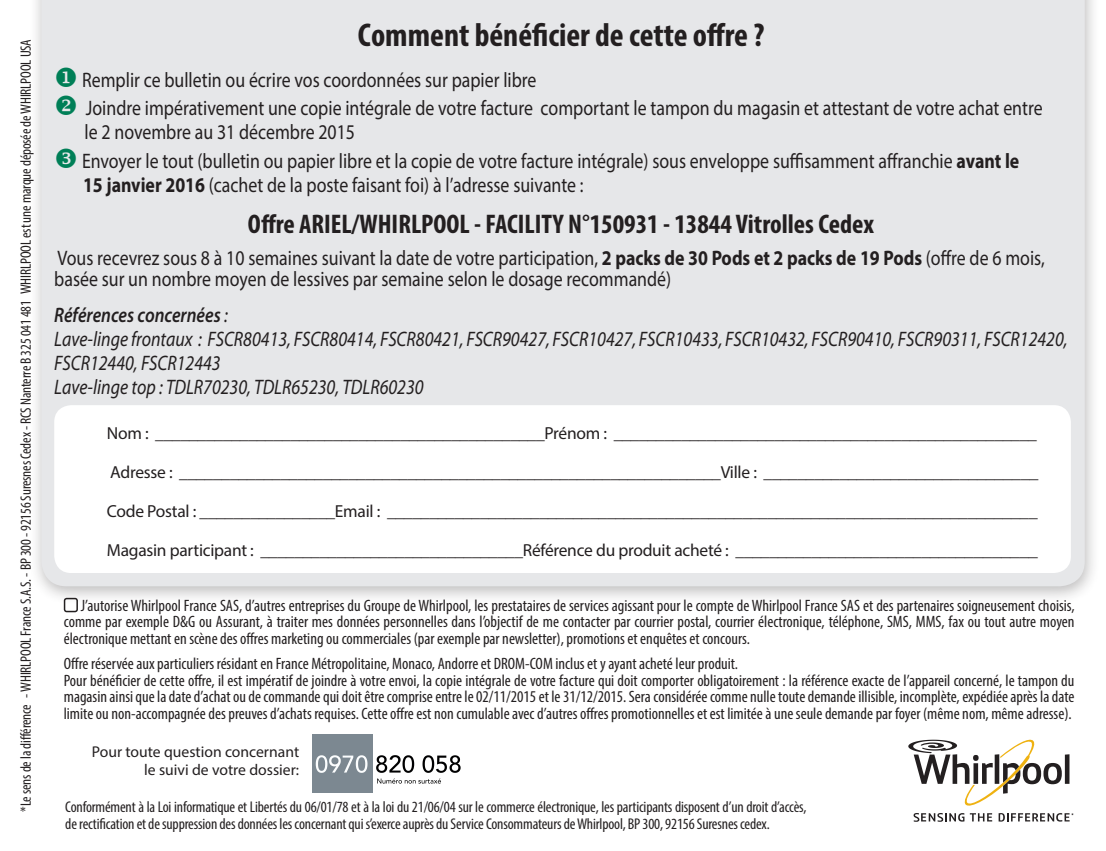
<style>
.page{position:relative;width:1106px;height:851px;background:#fff}
.page>*{position:absolute;margin:0;border:0;box-sizing:border-box;transform-origin:0 0}
.t1{font:700 condensed 33px "Myriad Pro";color:#231f20}
.t2{font:700 condensed 27px "Myriad Pro";color:#231f20}
.t3{font:21px/24px "Myriad Pro";color:#231f20;scale:.85 1}
.t4{font:italic 21px/24px "Myriad Pro";color:#231f20;scale:.85 1}
.t5{font:17.4px "Myriad Pro";letter-spacing:-.015em;color:#231f20}
.t6{font:condensed 16.5px/16.5px "Myriad Pro";color:#231f20;text-align:justify}
.t7{font:condensed 15.6px/17.4px "Myriad Pro";letter-spacing:-.01em;color:#231f20}
.t8{font:15.6px/18.3px "Myriad Pro";color:#231f20;text-align:right}
.t9{font:condensed 15px "Myriad Pro";letter-spacing:-.01em;color:#231f20}
.s1{color:#007f57}
.s2{font-weight:700}
.s3{font-weight:600}
</style>
<div class="page">
<div style="left:29px;top:0;width:1071px;height:604px;background:#231f20;opacity:.3"></div>
<div style="left:41px;top:0;width:1043px;height:586px;background:#e6e7e9"></div>
<div style="left:54px;top:405px;width:1016px;height:168px;background:#fff;border-radius:17px"></div>
<img style="left:372px;top:734px;width:89px;height:58px">
<img style="left:312px;top:734px;width:60px;height:58px">
<div style="left:64px;top:597px;width:14px;height:15px;border:2px solid #231f20;border-radius:2px"></div>
<svg style="left:908px;top:739px;width:165px;height:82px"></svg>
<svg style="left:56px;top:148px;width:20px;height:20px"></svg>
<p class="t9" style="left:17px;top:811px;width:774px;rotate:-90deg">*Le sens de la différence - WHIRLPOOL France S.A.S. - BP 300 - 92156 Suresnes Cedex - RCS Nanterre B 325 041 481 WHIRLPOOL est une marque déposée de WHIRLPOOL USA</p>
<h1 class="t1" style="left:358px;top:14px;width:408px">Comment bénéficier de cette offre ?</h1>
<p class="t3" style="left:54px;top:68px;width:569px"><span class="s1">◆</span> Remplir ce bulletin ou écrire vos coordonnées sur papier libre</p>
<p class="t3" style="left:84px;top:96px;width:1128px;text-indent:-30px"><span class="s1">❖</span> Joindre impérativement une copie intégrale de votre facture comportant le tampon du magasin et attestant de votre achat entre le 2 novembre au 31 décembre 2015</p>
<p class="t3" style="left:82px;top:148px;width:1104px">Envoyer le tout (bulletin ou papier libre et la copie de votre facture intégrale) sous enveloppe suffisamment affranchie <span class="s2">avant le<br>15 janvier 2016</span> (cachet de la poste faisant foi) à l’adresse suivante :</p>
<h2 class="t2" style="left:248px;top:207px;width:627px">Offre ARIEL/WHIRLPOOL - FACILITY N°150931 - 13844 Vitrolles Cedex</h2>
<p class="t3" style="left:54px;top:247px;width:1166px;line-height:21px">Vous recevrez sous 8 à 10 semaines suivant la date de votre participation, <span class="s2">2 packs de 30 Pods et 2 packs de 19 Pods</span> (offre de 6 mois, basée sur un nombre moyen de lessives par semaine selon le dosage recommandé)</p>
<p class="t4" style="left:54px;top:302px;width:1193px"><span class="s3">Références concernées</span> :<br>Lave-linge frontaux : FSCR80413, FSCR80414, FSCR80421, FSCR90427, FSCR10427, FSCR10433, FSCR10432, FSCR90410, FSCR90311, FSCR12420, FSCR12440, FSCR12443<br>Lave-linge top : TDLR70230, TDLR65230, TDLR60230</p>
<p class="t5" style="left:107px;top:422px;width:931px">Nom : ______________________________________________Prénom : __________________________________________________</p>
<p class="t5" style="left:110px;top:461px;width:929px">Adresse : ________________________________________________________________Ville : ________________________________</p>
<p class="t5" style="left:107px;top:500px;width:932px">Code Postal : ________________Email : ____________________________________________________________________________</p>
<p class="t5" style="left:107px;top:539px;width:932px">Magasin participant : _______________________________Référence du produit acheté : ___________________________________</p>
<p class="t6" style="left:64px;top:596px;width:1012px;text-indent:17px">J’autorise Whirlpool France SAS, d’autres entreprises du Groupe de Whirlpool, les prestataires de services agissant pour le compte de Whirlpool France SAS et des partenaires soigneusement choisis, comme par exemple D&amp;G ou Assurant, à traiter mes données personnelles dans l’objectif de me contacter par courrier postal, courrier électronique, téléphone, SMS, MMS, fax ou tout autre moyen électronique mettant en scène des offres marketing ou commerciales (par exemple par newsletter), promotions et enquêtes et concours.</p>
<p class="t6" style="left:64px;top:655px;width:1012px;text-align:left">Offre réservée aux particuliers résidant en France Métropolitaine, Monaco, Andorre et DROM-COM inclus et y ayant acheté leur produit.<br>Pour bénéficier de cette offre, il est impératif de joindre à votre envoi, la copie intégrale de votre facture qui doit comporter obligatoirement : la référence exacte de l’appareil concerné, le tampon du magasin ainsi que la date d’achat ou de commande qui doit être comprise entre le 02/11/2015 et le 31/12/2015. Sera considérée comme nulle toute demande illisible, incomplète, expédiée après la date limite ou non-accompagnée des preuves d’achats requises. Cette offre est non cumulable avec d’autres offres promotionnelles et est limitée à une seule demande par foyer (même nom, même adresse).</p>
<p class="t8" style="left:92px;top:742px;width:209px">Pour toute question concernant le suivi de votre dossier:</p>
<p class="t7" style="left:65px;top:797px;width:742px">Conformément à la Loi informatique et Libertés du 06/01/78 et à la loi du 21/06/04 sur le commerce électronique, les participants disposent d’un droit d’accès, de rectification et de suppression des données les concernant qui s’exerce auprès du Service Consommateurs de Whirlpool, BP 300, 92156 Suresnes cedex.</p>
</div>
